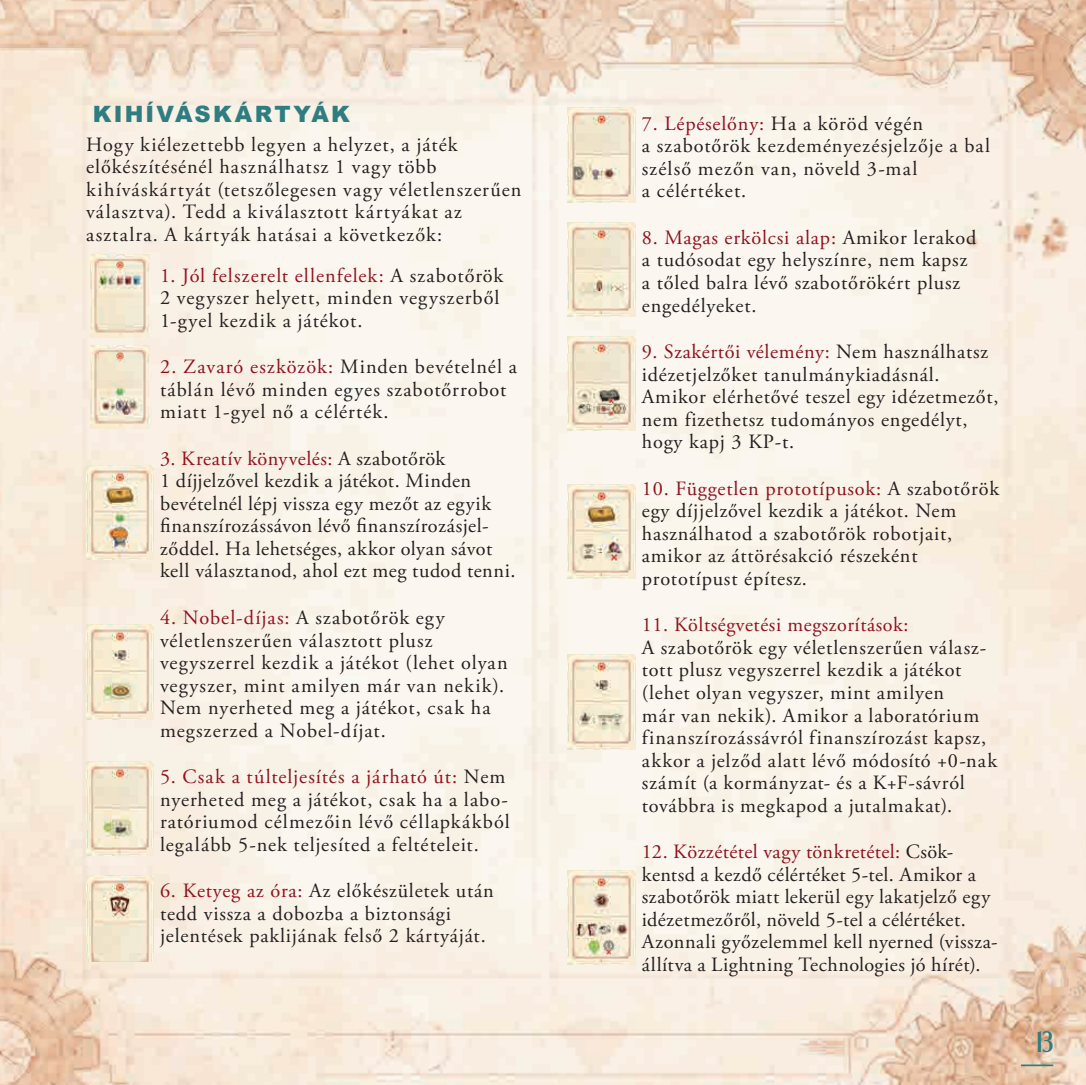
<style>
.page{position:relative;width:1086px;height:1085px;background:#fff}
.page>*{position:absolute;margin:0;border:0;box-sizing:border-box;transform-origin:0 0}
.t1{font:31.5px "LHF Fine Cut";color:#307d81}
.t2{font:900 22.5px "Arial";letter-spacing:.1em;color:#307d81}
.t3{font:20.25px/22.5px "Adobe Garamond Pro";letter-spacing:.04em;color:#231f20}
.t4{font:20.25px/22.5px "Adobe Garamond Pro";letter-spacing:.02em;color:#231f20}
.t5{font:20.25px "Adobe Garamond Pro";letter-spacing:.03em;color:#94101c}
.s1{color:#94101c}
</style>
<div class="page">
<img style="left:0;top:0;width:1085px;height:1084px">
<hr style="left:1020px;top:1064px;width:33px;height:1px;background:#307d81">
<img style="left:90px;top:254px;width:59px;height:83px">
<img style="left:90px;top:346px;width:59px;height:83px">
<img style="left:86px;top:465px;width:68px;height:95px">
<img style="left:86px;top:624px;width:68px;height:95px">
<img style="left:86px;top:761px;width:68px;height:94px">
<img style="left:86px;top:875px;width:68px;height:86px">
<img style="left:568px;top:108px;width:67px;height:94px">
<img style="left:568px;top:222px;width:67px;height:94px">
<img style="left:568px;top:336px;width:67px;height:94px">
<img style="left:568px;top:484px;width:67px;height:94px">
<img style="left:568px;top:654px;width:67px;height:94px">
<img style="left:568px;top:869px;width:67px;height:95px">
<p class="t2" style="left:93px;top:97px;width:258px">KIHÍVÁSKÁRTYÁK</p>
<p class="t3" style="left:86px;top:134px;width:437px">Hogy kiélezettebb legyen a helyzet, a játék előkészítésénél használhatsz 1 vagy több kihíváskártyát (tetszőlegesen vagy véletlenszerűen választva). Tedd a kiválasztott kártyákat az asztalra. A kártyák hatásai a következők:</p>
<p class="t3" style="left:160px;top:264px;width:345px"><span class="s1">1. Jól felszerelt ellenfelek:</span> A szabotőrök<br>2 vegyszer helyett, minden vegyszerből<br>1-gyel kezdik a játékot.</p>
<p class="t3" style="left:160px;top:356px;width:358px"><span class="s1">2. Zavaró eszközök:</span> Minden bevételnél a táblán lévő minden egyes szabotőrrobot miatt 1-gyel nő a célérték.</p>
<p class="t3" style="left:160px;top:448px;width:357px"><span class="s1">3. Kreatív könyvelés:</span> A szabotőrök<br>1 díjjelzővel kezdik a játékot. Minden bevételnél lépj vissza egy mezőt az egyik finanszírozássávon lévő finanszírozásjel&shy;ződdel. Ha lehetséges, akkor olyan sávot kell választanod, ahol ezt meg tudod tenni.</p>
<p class="t3" style="left:160px;top:607px;width:349px"><span class="s1">4. Nobel-díjas:</span> A szabotőrök egy véletlenszerűen választott plusz vegyszerrel kezdik a játékot (lehet olyan vegyszer, mint amilyen már van nekik).<br>Nem nyerheted meg a játékot, csak ha megszerzed a Nobel-díjat.</p>
<p class="t3" style="left:160px;top:766px;width:351px"><span class="s1">5. Csak a túlteljesítés a járható út:</span> Nem nyerheted meg a játékot, csak ha a labo&shy;ratóriumod célmezőin lévő céllapkákból legalább 5-nek teljesíted a feltételeit.</p>
<p class="t3" style="left:160px;top:880px;width:335px"><span class="s1">6. Ketyeg az óra:</span> Az előkészületek után tedd vissza a dobozba a biztonsági jelentések paklijának felső 2 kártyáját.</p>
<p class="t3" style="left:641px;top:113px;width:350px"><span class="s1">7. Lépéselőny:</span> Ha a köröd végén<br>a szabotőrök kezdeményezésjelzője a bal szélső mezőn van, növeld 3-mal<br>a célértéket.</p>
<p class="t3" style="left:641px;top:227px;width:336px"><span class="s1">8. Magas erkölcsi alap:</span> Amikor lerakod a tudósodat egy helyszínre, nem kapsz a tőled balra lévő szabotőrökért plusz engedélyeket.</p>
<p class="t3" style="left:641px;top:341px;width:358px"><span class="s1">9. Szakértői vélemény:</span> Nem használhatsz idézetjelzőket tanulmánykiadásnál.<br>Amikor elérhetővé teszel egy idézetmezőt, nem fizethetsz tudományos engedélyt, hogy kapj 3 KP-t.</p>
<p class="t3" style="left:641px;top:477px;width:359px"><span class="s1">10. Független prototípusok:</span> A szabotőrök egy díjjelzővel kezdik a játékot. Nem használhatod a szabotőrök robotjait, amikor az áttörésakció részeként prototípust építesz.</p>
<p class="t5" style="left:641px;top:612px;width:268px">11. Költségvetési megszorítások:</p>
<p class="t3" style="left:641px;top:637px;width:357px">A szabotőrök egy véletlenszerűen válasz&shy;tott plusz vegyszerrel kezdik a játékot (lehet olyan vegyszer, mint amilyen<br>már van nekik). Amikor a laboratórium finanszírozássávról finanszírozást kapsz, akkor a jelződ alatt lévő módosító +0-nak számít (a kormányzat- és a K+F-sávról továbbra is megkapod a jutalmakat).</p>
<p class="t4" style="left:641px;top:841px;width:357px"><span class="s1">12. Közzététel vagy tönkretétel:</span> Csök&shy;kentsd a kezdő célértéket 5-tel. Amikor a szabotőrök miatt lekerül egy lakatjelző egy idézetmezőről, növeld 5-tel a célértéket.<br>Azonnali győzelemmel kell nyerned (vissza&shy;állítva a Lightning Technologies jó hírét).</p>
<h1 class="t1" style="left:1036px;top:1023px;width:18px">13</h1>
</div>
